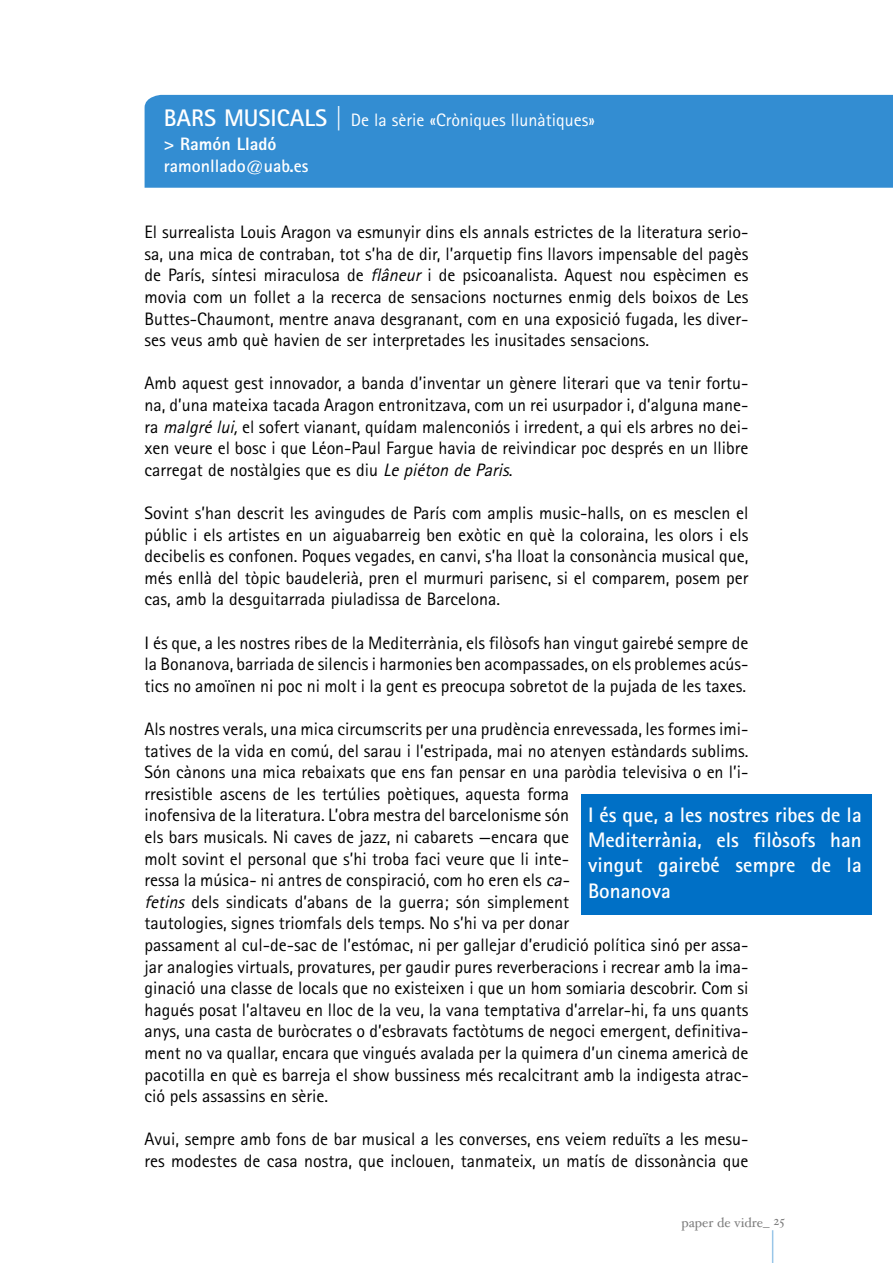
<style>
.page{position:relative;width:893px;height:1263px;background:#fff}
.page>*{position:absolute;margin:0;border:0;box-sizing:border-box;transform-origin:0 0}
.t1{font:700 21px/25.2px "Agfa Rotis Sans Serif";color:#fff;text-align:justify}
.t2{font:18px/21.6px "Agfa Rotis Sans Serif";color:#000;text-align:justify}
.t3{font:18px/23.7px "Agfa Rotis Sans Serif";color:#fff}
.t4{font:700 18px "Agfa Rotis Sans Serif";color:#fff}
.t5{font:13.5px "Hoefler Text";color:#808080}
.s1{font-weight:700;font-size:24px}
.s2{font-weight:800}
.s3{font-style:italic}
</style>
<div class="page">
<hr style="left:772px;top:1230px;width:1px;height:33px;background:#99c6e8">
<div style="left:145px;top:95px;width:747px;height:93px;background:#338dd2"></div>
<div style="left:581px;top:794px;width:291px;height:121px;background:#0070c6"></div>
<p class="t3" style="left:164px;top:110px;width:432px"><span class="s1">BARS MUSICALS |</span> De la sèrie «Cròniques llunàtiques» <span class="s2">&gt; Ramón Lladó</span></p>
<p class="t4" style="left:164px;top:159px;width:146px">ramonllado@uab.es</p>
<p class="t2" style="left:145px;top:223px;width:605px">El surrealista Louis Aragon va esmunyir dins els annals estrictes de la literatura serio&shy;sa, una mica de contraban, tot s’ha de dir, l’arquetip fins llavors impensable del pagès de París, síntesi miraculosa de <span class="s3">flâneur</span> i de psicoanalista. Aquest nou espècimen es movia com un follet a la recerca de sensacions nocturnes enmig dels boixos de Les Buttes-Chaumont, mentre anava desgranant, com en una exposició fugada, les diver&shy;ses veus amb què havien de ser interpretades les inusitades sensacions.</p>
<p class="t2" style="left:145px;top:374px;width:605px">Amb aquest gest innovador, a banda d’inventar un gènere literari que va tenir fortu&shy;na, d’una mateixa tacada Aragon entronitzava, com un rei usurpador i, d’alguna mane&shy;ra <span class="s3">malgré lui,</span>el sofert vianant, quídam malenconiós i irredent, a qui els arbres no dei&shy;xen veure el bosc i que Léon-Paul Fargue havia de reivindicar poc després en un llibre carregat de nostàlgies que es diu <span class="s3">Le piéton de Paris</span>.</p>
<p class="t2" style="left:145px;top:504px;width:605px">Sovint s’han descrit les avingudes de París com amplis music-halls, on es mesclen el públic i els artistes en un aiguabarreig ben exòtic en què la coloraina, les olors i els decibelis es confonen. Poques vegades, en canvi, s’ha lloat la consonància musical que, més enllà del tòpic baudelerià, pren el murmuri parisenc, si el comparem, posem per cas, amb la desguitarrada piuladissa de Barcelona.</p>
<p class="t2" style="left:145px;top:633px;width:605px">I és que, a les nostres ribes de la Mediterrània, els filòsofs han vingut gairebé sempre de la Bonanova, barriada de silencis i harmonies ben acompassades, on els problemes acús&shy;tics no amoïnen ni poc ni molt i la gent es preocupa sobretot de la pujada de les taxes.</p>
<p class="t2" style="left:145px;top:720px;width:606px;text-align:left">Als nostres verals, una mica circumscrits per una prudència enrevessada, les formes imi&shy;tatives de la vida en comú, del sarau i l’estripada, mai no atenyen estàndards sublims.<br>Són cànons una mica rebaixats que ens fan pensar en una paròdia televisiva o en l’i&shy;rresistible ascens de les tertúlies poètiques, aquesta forma<br>inofensiva de la literatura. L’obra mestra del barcelonisme són<br>els bars musicals. Ni caves de jazz, ni cabarets —encara que<br>molt sovint el personal que s’hi troba faci veure que li inte-<br>ressa la música- ni antres de conspiració, com ho eren els <span class="s3">ca-<br>fetins</span> dels sindicats d’abans de la guerra; són simplement<br>tautologies, signes triomfals dels temps. No s’hi va per donar<br>passament al cul-de-sac de l’estómac, ni per gallejar d’erudició política sinó per assa&shy;jar analogies virtuals, provatures, per gaudir pures reverberacions i recrear amb la ima&shy;ginació una classe de locals que no existeixen i que un hom somiaria descobrir. Com si hagués posat l’altaveu en lloc de la veu, la vana temptativa d’arrelar-hi, fa uns quants anys, una casta de buròcrates o d’esbravats factòtums de negoci emergent, definitiva&shy;ment no va quallar, encara que vingués avalada per la quimera d’un cinema americà de pacotilla en què es barreja el show bussiness més recalcitrant amb la indigesta atrac&shy;ció pels assassins en sèrie.</p>
<p class="t2" style="left:145px;top:1130px;width:605px">Avui, sempre amb fons de bar musical a les converses, ens veiem reduïts a les mesu&shy;res modestes de casa nostra, que inclouen, tanmateix, un matís de dissonància que</p>
<p class="t1" style="left:588px;top:804px;width:275px">I és que, a les nostres ribes de la Mediterrània, els filòsofs han vingut gairebé sempre de la Bonanova</p>
<p class="t5" style="left:681px;top:1214px;width:105px">paper de vidre_ 25</p>
</div>
